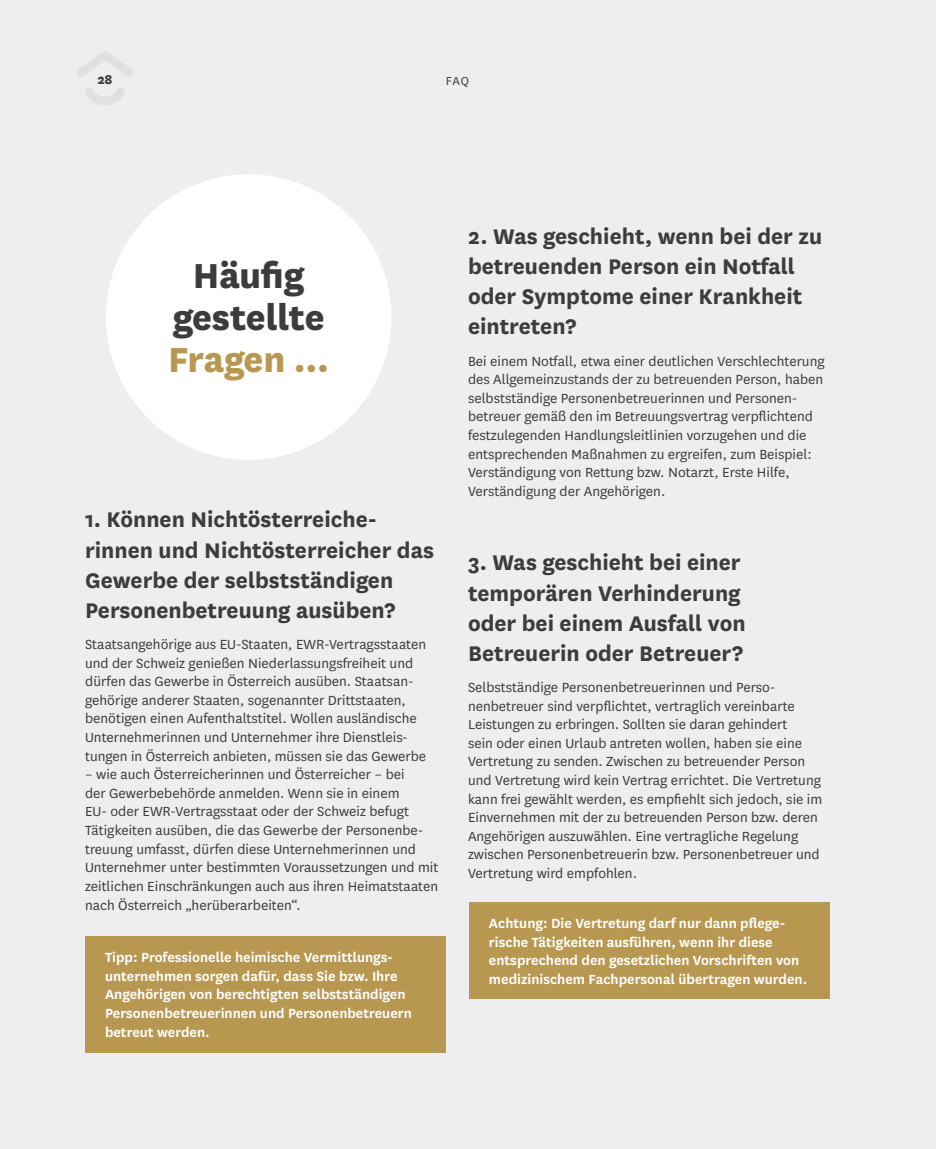
<style>
.page{position:relative;width:936px;height:1149px;background:#fff}
.page>*{position:absolute;margin:0;border:0;box-sizing:border-box;transform-origin:0 0}
.t1{font:800 40.5px/42px "National";letter-spacing:-.005em;color:#3c3c3b;text-align:center}
.t2{font:800 40.5px "National";letter-spacing:-.005em;color:#b89851}
.t3{font:700 24.75px/30px "National";color:#3c3c3b}
.t4{font:15.45px/18.6px "National";color:#3c3c3b}
.t5{font:600 15.45px/18.6px "National";color:#fff}
.t6{font:800 15px "National";color:#3c3c3b}
.t7{font:13.5px "National";color:#3c3c3b}
</style>
<div class="page">
<div style="left:0;top:0;width:935px;height:1148px;background:#eee"></div>
<div style="left:85px;top:936px;width:360px;height:116px;background:#b89851"></div>
<div style="left:469px;top:902px;width:360px;height:96px;background:#b89851"></div>
<div style="left:106px;top:174px;width:285px;height:285px;background:#fff;border-radius:50%"></div>
<svg style="left:77px;top:52px;width:56px;height:25px"></svg>
<svg style="left:85px;top:88px;width:40px;height:17px"></svg>
<p class="t6" style="left:97px;top:69px;width:17px">28</p>
<p class="t7" style="left:445px;top:72px;width:25px">FAQ</p>
<h1 class="t1" style="left:173px;top:251px;width:153px">Häufig gestellte</h1>
<h1 class="t2" style="left:168px;top:330px;width:163px">Fragen ...</h1>
<h2 class="t3" style="left:85px;top:503px;width:350px">1. Können Nichtösterreiche&shy;rinnen und Nichtösterreicher das<br>Gewerbe der selbstständigen<br>Personenbetreuung ausüben?</h2>
<p class="t4" style="left:85px;top:634px;width:343px">Staatsangehörige aus EU-Staaten, EWR-Vertragsstaaten und der Schweiz genießen Niederlassungsfreiheit und dürfen das Gewerbe in Österreich ausüben. Staatsan&shy;gehörige anderer Staaten, sogenannter Drittstaaten, benötigen einen Aufenthaltstitel. Wollen ausländische Unternehmerinnen und Unternehmer ihre Dienstleis&shy;tungen in Österreich anbieten, müssen sie das Gewerbe</p>
<p class="t4" style="left:85px;top:764px;width:355px">– wie auch Österreicherinnen und Österreicher – bei<br>der Gewerbebehörde anmelden. Wenn sie in einem<br>EU- oder EWR-Vertragsstaat oder der Schweiz befugt Tätigkeiten ausüben, die das Gewerbe der Personenbe&shy;treuung umfasst, dürfen diese Unternehmerinnen und Unternehmer unter bestimmten Voraussetzungen und mit zeitlichen Einschränkungen auch aus ihren Heimatstaaten nach Österreich „herüberarbeiten“.</p>
<p class="t5" style="left:105px;top:946px;width:308px">Tipp: Professionelle heimische Vermittlungs&shy;unternehmen sorgen dafür, dass Sie bzw. Ihre Angehörigen von berechtigten selbstständigen Personenbetreuerinnen und Personenbetreuern betreut werden.</p>
<h2 class="t3" style="left:468px;top:219px;width:356px">2. Was geschieht, wenn bei der zu betreuenden Person ein Notfall oder Symptome einer Krankheit eintreten?</h2>
<p class="t4" style="left:468px;top:351px;width:358px">Bei einem Notfall, etwa einer deutlichen Verschlechterung des Allgemeinzustands der zu betreuenden Person, haben selbstständige Personenbetreuerinnen und Personen&shy;betreuer gemäß den im Betreuungsvertrag verpflichtend festzulegenden Handlungsleitlinien vorzugehen und die entsprechenden Maßnahmen zu ergreifen, zum Beispiel:<br>Verständigung von Rettung bzw. Notarzt, Erste Hilfe, Verständigung der Angehörigen.</p>
<h2 class="t3" style="left:468px;top:546px;width:279px">3. Was geschieht bei einer temporären Verhinderung oder bei einem Ausfall von<br>Betreuerin oder Betreuer?</h2>
<p class="t4" style="left:468px;top:677px;width:356px">Selbstständige Personenbetreuerinnen und Perso&shy;nenbetreuer sind verpflichtet, vertraglich vereinbarte Leistungen zu erbringen. Sollten sie daran gehindert<br>sein oder einen Urlaub antreten wollen, haben sie eine Vertretung zu senden. Zwischen zu betreuender Person und Vertretung wird kein Vertrag errichtet. Die Vertretung kann frei gewählt werden, es empfiehlt sich jedoch, sie im Einvernehmen mit der zu betreuenden Person bzw. deren Angehörigen auszuwählen. Eine vertragliche Regelung zwischen Personenbetreuerin bzw. Personenbetreuer und Vertretung wird empfohlen.</p>
<p class="t5" style="left:489px;top:912px;width:320px">Achtung: Die Vertretung darf nur dann pflege&shy;rische Tätigkeiten ausführen, wenn ihr diese entsprechend den gesetzlichen Vorschriften von medizinischem Fachpersonal übertragen wurden.</p>
</div>
